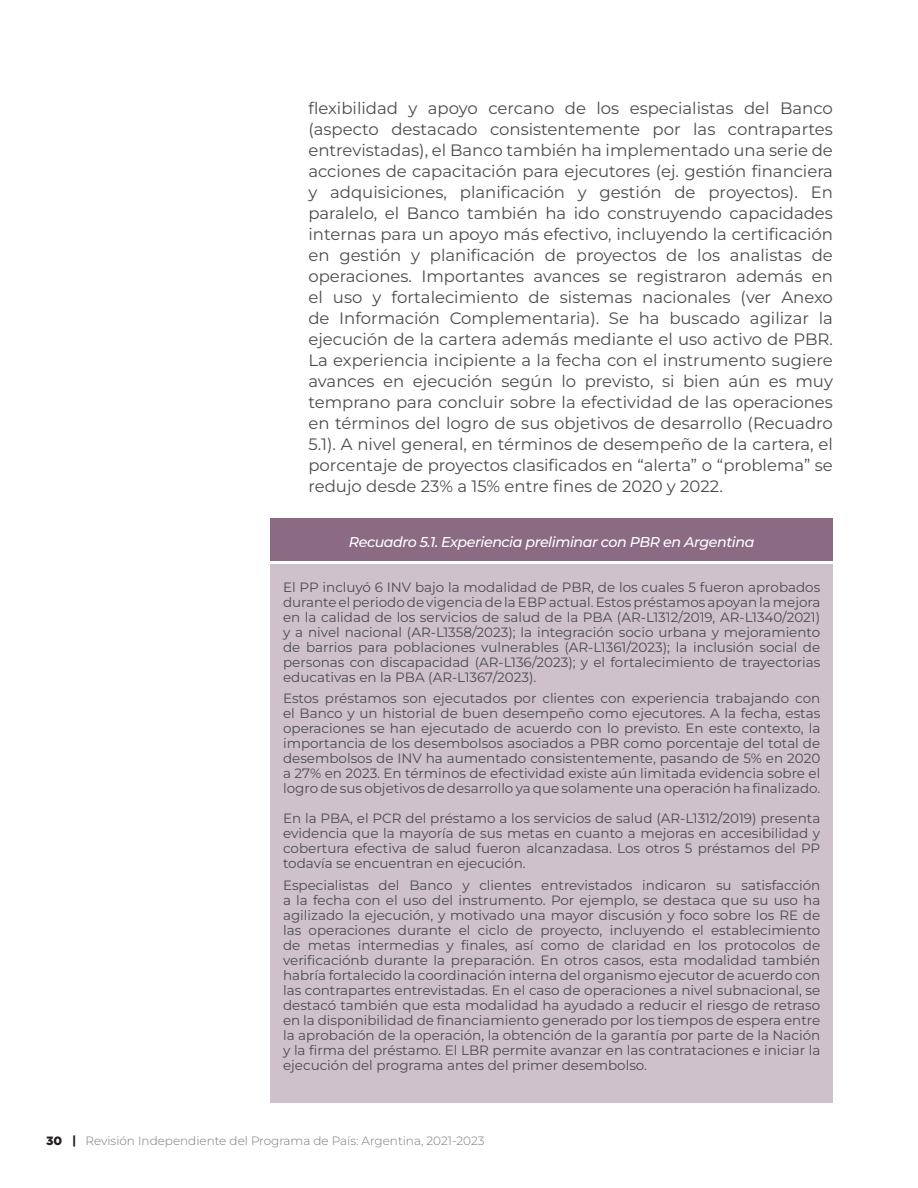
<style>
.page{position:relative;width:918px;height:1188px;background:#fff}
.page>*{position:absolute;margin:0;border:0;box-sizing:border-box;transform-origin:0 0}
.t1{font:16.5px/21px "Montserrat";color:#4b4c4d;text-align:justify}
.t2{font:italic 500 14.25px "Montserrat";letter-spacing:-.03em;color:#fff}
.t3{font:13.5px/15px "Montserrat";color:#4b4c4d;text-align:justify}
.t4{font:300 12px "Montserrat";color:#76787b}
.s1{font-family:"Gotham";font-weight:900;color:#231f20}
</style>
<div class="page">
<div style="left:270px;top:518px;width:563px;height:43px;background:#8b6a83"></div>
<div style="left:270px;top:564px;width:563px;height:539px;background:#cec1cb"></div>
<p class="t1" style="left:308px;top:97px;width:526px">flexibilidad y apoyo cercano de los especialistas del Banco (aspecto destacado consistentemente por las contrapartes entrevistadas), el Banco también ha implementado una serie de acciones de capacitación para ejecutores (ej. gestión financiera y adquisiciones, planificación y gestión de proyectos). En paralelo, el Banco también ha ido construyendo capacidades internas para un apoyo más efectivo, incluyendo la certificación en gestión y planificación de proyectos de los analistas de operaciones. Importantes avances se registraron además en el uso y fortalecimiento de sistemas nacionales (ver Anexo de Información Complementaria). Se ha buscado agilizar la ejecución de la cartera además mediante el uso activo de PBR.<br>La experiencia incipiente a la fecha con el instrumento sugiere avances en ejecución según lo previsto, si bien aún es muy temprano para concluir sobre la efectividad de las operaciones en términos del logro de sus objetivos de desarrollo (Recuadro 5.1). A nivel general, en términos de desempeño de la cartera, el porcentaje de proyectos clasificados en “alerta” o “problema” se redujo desde 23% a 15% entre fines de 2020 y 2022.</p>
<p class="t2" style="left:349px;top:532px;width:407px">Recuadro 5.1. Experiencia preliminar con PBR en Argentina</p>
<p class="t3" style="left:283px;top:579px;width:539px">El PP incluyó 6 INV bajo la modalidad de PBR, de los cuales 5 fueron aprobados durante el periodo de vigencia de la EBP actual. Estos préstamos apoyan la mejora en la calidad de los servicios de salud de la PBA (AR-L1312/2019, AR-L1340/2021) y a nivel nacional (AR-L1358/2023); la integración socio urbana y mejoramiento de barrios para poblaciones vulnerables (AR-L1361/2023); la inclusión social de personas con discapacidad (AR-L136/2023); y el fortalecimiento de trayectorias educativas en la PBA (AR-L1367/2023).</p>
<p class="t3" style="left:283px;top:691px;width:539px">Estos préstamos son ejecutados por clientes con experiencia trabajando con el Banco y un historial de buen desempeño como ejecutores. A la fecha, estas operaciones se han ejecutado de acuerdo con lo previsto. En este contexto, la importancia de los desembolsos asociados a PBR como porcentaje del total de desembolsos de INV ha aumentado consistentemente, pasando de 5% en 2020 a 27% en 2023. En términos de efectividad existe aún limitada evidencia sobre el logro de sus objetivos de desarrollo ya que solamente una operación ha finalizado.</p>
<p class="t3" style="left:283px;top:811px;width:539px">En la PBA, el PCR del préstamo a los servicios de salud (AR-L1312/2019) presenta evidencia que la mayoría de sus metas en cuanto a mejoras en accesibilidad y cobertura efectiva de salud fueron alcanzadasa. Los otros 5 préstamos del PP todavía se encuentran en ejecución.</p>
<p class="t3" style="left:283px;top:877px;width:539px">Especialistas del Banco y clientes entrevistados indicaron su satisfacción a la fecha con el uso del instrumento. Por ejemplo, se destaca que su uso ha agilizado la ejecución, y motivado una mayor discusión y foco sobre los RE de las operaciones durante el ciclo de proyecto, incluyendo el establecimiento de metas intermedias y finales, así como de claridad en los protocolos de verificaciónb durante la preparación. En otros casos, esta modalidad también habría fortalecido la coordinación interna del organismo ejecutor de acuerdo con las contrapartes entrevistadas. En el caso de operaciones a nivel subnacional, se destacó también que esta modalidad ha ayudado a reducir el riesgo de retraso en la disponibilidad de financiamiento generado por los tiempos de espera entre la aprobación de la operación, la obtención de la garantía por parte de la Nación y la firma del préstamo. El LBR permite avanzar en las contrataciones e iniciar la ejecución del programa antes del primer desembolso.</p>
<p class="t4" style="left:46px;top:1132px;width:440px"><span class="s1">30 |</span> Revisión Independiente del Programa de País: Argentina, 2021-2023</p>
</div>
